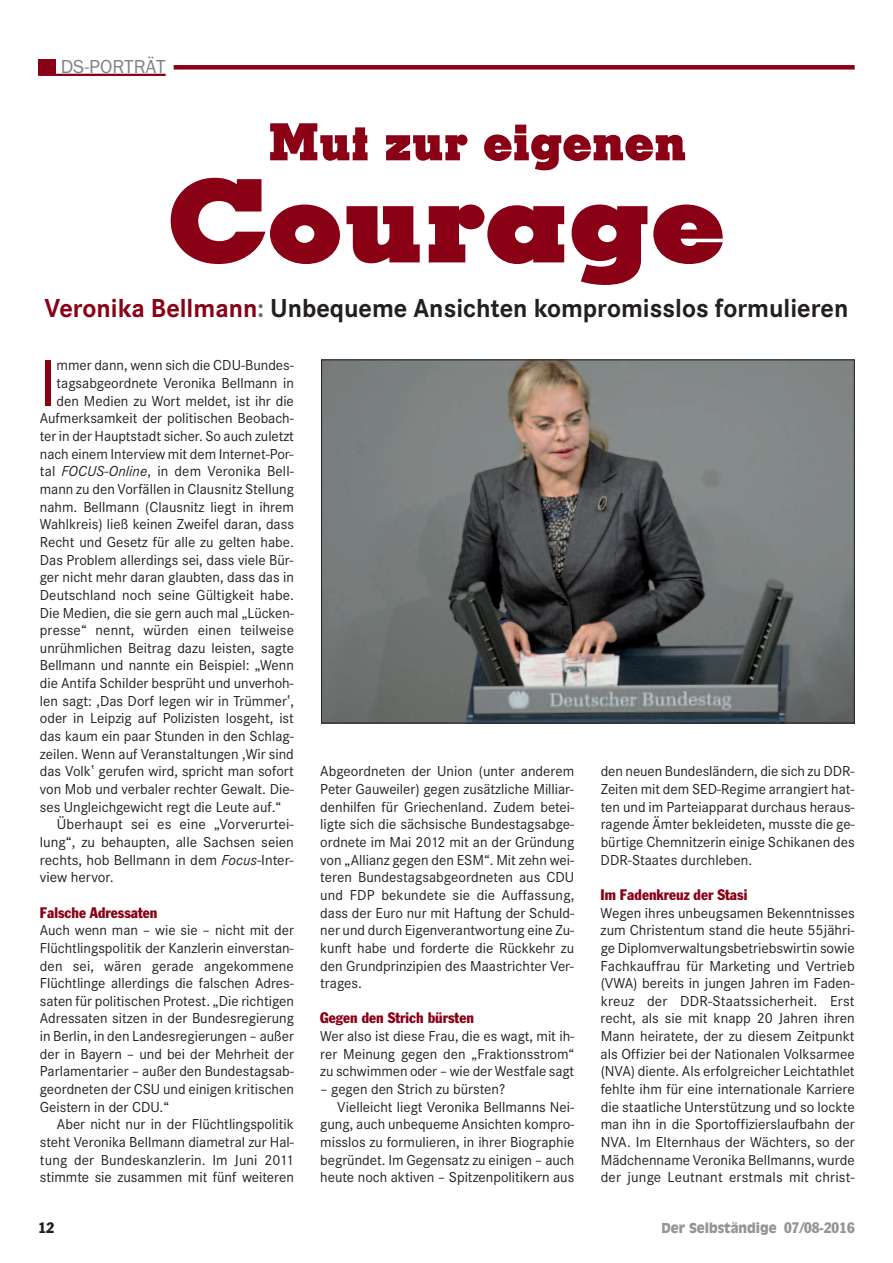
<style>
.page{position:relative;width:893px;height:1263px;background:#fff}
.page>*{position:absolute;margin:0;border:0;box-sizing:border-box;transform-origin:0 0}
.t1{font:700 124.5px "Memphis T";letter-spacing:.005em;color:#8a0116;scale:1.1 1}
.t2{font:67.95px "Corporate S";color:#8a0116}
.t3{font:700 55.5px "Memphis T";color:#8a0116}
.t4{font:700 27px "Corporate S";color:#231f20}
.t5{font:19.5px "Franklin Gothic";color:#808285}
.t6{font:15px/17.7px "Corporate S";color:#231f20;text-align:justify}
.t7{font:condensed 15px "Franklin Gothic";color:#8a0116}
.t8{font:condensed 15px "Franklin Gothic";color:#231f20}
.t9{font:900 13.5px "Antique Olive";color:#939598;scale:.96 1}
.s1{color:#8a0116}
.s2{color:#6c6d70}
.s3{font-style:italic}
.s4{font-family:"Microsoft Sans Serif"}
.s5{font-family:"Franklin Gothic";font-weight:400;font-stretch:condensed;font-size:15px}
</style>
<div class="page">
<hr style="left:38px;top:74px;width:128px;height:2px;background:#8a0116">
<div style="left:174px;top:65px;width:681px;height:5px;background:#8a0116"></div>
<div style="left:38px;top:60px;width:18px;height:15px;background:#8a0116"></div>
<img style="left:323px;top:361px;width:530px;height:360px">
<h3 class="t5" style="left:61px;top:55px;width:106px">DS-PORTRÄT</h3>
<h3 class="t3" style="left:268px;top:109px;width:419px">Mut zur eigenen</h3>
<h1 class="t1" style="left:168px;top:147px;width:508px">Courage</h1>
<h3 class="t4" style="left:45px;top:292px;width:805px"><span class="s1">Veronika Bellmann</span><span class="s2">:</span> Unbequeme Ansichten kompromisslos formulieren</h3>
<h2 class="t2" style="left:40px;top:342px;width:18px">I</h2>
<p class="t6" style="left:57px;top:356px;width:239px">mmer dann, wenn sich die CDU-Bundes-</p>
<p class="t6" style="left:57px;top:374px;width:239px">tagsabgeordnete Veronika Bellmann in</p>
<p class="t6" style="left:57px;top:392px;width:239px">den Medien zu Wort meldet, ist ihr die</p>
<p class="t6" style="left:40px;top:409px;width:256px">Aufmerksamkeit der politischen Beobach-</p>
<p class="t6" style="left:40px;top:427px;width:256px">ter in der Hauptstadt sicher. So auch zuletzt</p>
<p class="t6" style="left:40px;top:445px;width:255px">nach einem Interview mit dem Internet-Por-</p>
<p class="t6" style="left:40px;top:462px;width:256px">tal <span class="s3">FOCUS-Online</span>, in dem Veronika Bell-</p>
<p class="t6" style="left:40px;top:480px;width:256px">mann zu den Vorfällen in Clausnitz Stellung</p>
<p class="t6" style="left:40px;top:498px;width:256px">nahm. Bellmann (Clausnitz liegt in ihrem</p>
<p class="t6" style="left:40px;top:515px;width:256px">Wahlkreis) ließ keinen Zweifel daran, dass</p>
<p class="t6" style="left:40px;top:533px;width:256px">Recht und Gesetz für alle zu gelten habe.</p>
<p class="t6" style="left:40px;top:550px;width:255px">Das Problem allerdings sei, dass viele Bür-</p>
<p class="t6" style="left:40px;top:568px;width:256px">ger nicht mehr daran glaubten, dass das in</p>
<p class="t6" style="left:40px;top:586px;width:256px">Deutschland noch seine Gültigkeit habe.</p>
<p class="t6" style="left:40px;top:603px;width:256px">Die Medien, die sie gern auch mal „Lücken-</p>
<p class="t6" style="left:40px;top:621px;width:256px">presse“ nennt, würden einen teilweise</p>
<p class="t6" style="left:40px;top:639px;width:256px">unrühmlichen Beitrag dazu leisten, sagte</p>
<p class="t6" style="left:40px;top:656px;width:256px">Bellmann und nannte ein Beispiel: „Wenn</p>
<p class="t6" style="left:40px;top:674px;width:255px">die Antifa Schilder besprüht und unverhoh-</p>
<p class="t6" style="left:40px;top:692px;width:256px">len sagt: ,Das Dorf legen wir in Trümmer<span class="s4">ʽ</span>,</p>
<p class="t6" style="left:40px;top:709px;width:256px">oder in Leipzig auf Polizisten losgeht, ist</p>
<p class="t6" style="left:40px;top:727px;width:256px">das kaum ein paar Stunden in den Schlag-</p>
<p class="t6" style="left:40px;top:745px;width:256px">zeilen. Wenn auf Veranstaltungen ,Wir sind</p>
<p class="t6" style="left:40px;top:762px;width:256px">das Volk<span class="s4">ʽ</span> gerufen wird, spricht man sofort</p>
<p class="t6" style="left:40px;top:780px;width:256px">von Mob und verbaler rechter Gewalt. Die-</p>
<p class="t6" style="left:40px;top:798px;width:243px">ses Ungleichgewicht regt die Leute auf.“</p>
<p class="t6" style="left:57px;top:815px;width:238px">Überhaupt sei es eine „Vorverurtei-</p>
<p class="t6" style="left:40px;top:833px;width:256px">lung“, zu behaupten, alle Sachsen seien</p>
<p class="t6" style="left:40px;top:850px;width:255px">rechts, hob Bellmann in dem <span class="s3">Focus</span>-Inter-</p>
<p class="t6" style="left:40px;top:868px;width:75px">view hervor.</p>
<p class="t7" style="left:40px;top:907px;width:119px">Falsche Adressaten</p>
<p class="t6" style="left:40px;top:921px;width:256px">Auch wenn man – wie sie – nicht mit der Flüchtlingspolitik der Kanzlerin einverstan&shy;den sei, wären gerade angekommene Flüchtlinge allerdings die falschen Adres&shy;saten für politischen Protest. „Die richtigen Adressaten sitzen in der Bundesregierung in Berlin, in den Landesregierungen – außer der in Bayern – und bei der Mehrheit der Parlamentarier – außer den Bundestagsab&shy;geordneten der CSU und einigen kritischen Geistern in der CDU.“</p>
<p class="t6" style="left:40px;top:1115px;width:256px;text-indent:17px">Aber nicht nur in der Flüchtlingspolitik steht Veronika Bellmann diametral zur Hal&shy;tung der Bundeskanzlerin. Im Juni 2011 stimmte sie zusammen mit fünf weiteren</p>
<p class="t6" style="left:320px;top:762px;width:256px">Abgeordneten der Union (unter anderem Peter Gauweiler) gegen zusätzliche Milliar&shy;denhilfen für Griechenland. Zudem betei&shy;ligte sich die sächsische Bundestagsabge&shy;ordnete im Mai 2012 mit an der Gründung von „Allianz gegen den ESM“. Mit zehn wei&shy;teren Bundestagsabgeordneten aus CDU und FDP bekundete sie die Auffassung, dass der Euro nur mit Haftung der Schuld&shy;ner und durch Eigenverantwortung eine Zu&shy;kunft habe und forderte die Rückkehr zu den Grundprinzipien des Maastrichter Ver&shy;trages.</p>
<p class="t7" style="left:320px;top:1013px;width:155px">Gegen den Strich bürsten</p>
<p class="t6" style="left:320px;top:1027px;width:256px">Wer also ist diese Frau, die es wagt, mit ih&shy;rer Meinung gegen den „Fraktionsstrom“ zu schwimmen oder – wie der Westfale sagt</p>
<p class="t6" style="left:320px;top:1080px;width:186px">– gegen den Strich zu bürsten?</p>
<p class="t6" style="left:337px;top:1098px;width:239px">Vielleicht liegt Veronika Bellmanns Nei-</p>
<p class="t6" style="left:320px;top:1115px;width:256px">gung, auch unbequeme Ansichten kompro-</p>
<p class="t6" style="left:320px;top:1133px;width:256px">misslos zu formulieren, in ihrer Biographie</p>
<p class="t6" style="left:320px;top:1150px;width:256px">begründet. Im Gegensatz zu einigen – auch</p>
<p class="t6" style="left:320px;top:1168px;width:256px">heute noch aktiven – Spitzenpolitikern aus</p>
<p class="t6" style="left:601px;top:762px;width:256px">den neuen Bundesländern, die sich zu DDR-Zeiten mit dem SED-Regime arrangiert hat&shy;ten und im Parteiapparat durchaus heraus&shy;ragende Ämter bekleideten, musste die ge&shy;bürtige Chemnitzerin einige Schikanen des DDR-Staates durchleben.</p>
<p class="t7" style="left:601px;top:889px;width:148px">Im Fadenkreuz der Stasi</p>
<p class="t6" style="left:601px;top:903px;width:256px">Wegen ihres unbeugsamen Bekenntnisses zum Christentum stand die heute 55jähri&shy;ge Diplomverwaltungsbetriebswirtin sowie Fachkauffrau für Marketing und Vertrieb (VWA) bereits in jungen Jahren im Faden&shy;kreuz der DDR-Staatssicherheit. Erst recht, als sie mit knapp 20 Jahren ihren Mann heiratete, der zu diesem Zeitpunkt als Offizier bei der Nationalen Volksarmee (NVA) diente. Als erfolgreicher Leichtathlet fehlte ihm für eine internationale Karriere die staatliche Unterstützung und so lockte man ihn in die Sportoffizierslaufbahn der NVA. Im Elternhaus der Wächters, so der Mädchenname Veronika Bellmanns, wurde der junge Leutnant erstmals mit christ-</p>
<p class="t8" style="left:38px;top:1222px;width:18px">12</p>
<p class="t9" style="left:661px;top:1223px;width:203px">Der Selbständige <span class="s5">07/08-2016</span></p>
</div>
